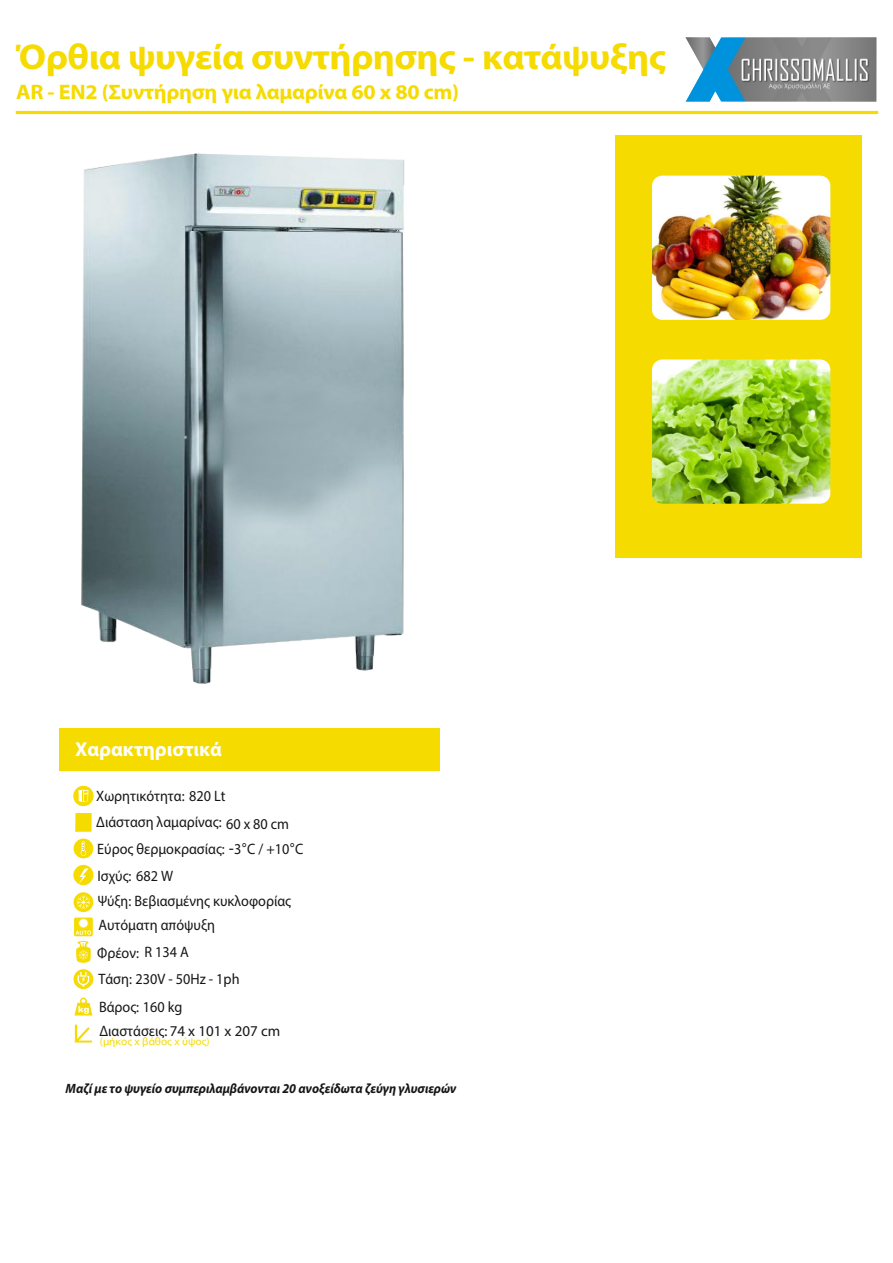
<style>
.page{position:relative;width:893px;height:1263px;background:#fff}
.page>*{position:absolute;margin:0;border:0;box-sizing:border-box;transform-origin:0 0}
.t1{font:700 36px "Myriad Pro";letter-spacing:-.015em;color:#f5db00;scale:1.05 1}
.t2{font:700 21px "Myriad Pro";letter-spacing:-.015em;color:#f5db00;scale:1.05 1}
.t3{font:700 20.1px "Myriad Pro";color:#fff}
.t4{font:15.15px "Myriad Pro";color:#151616;scale:.94 1}
.t5{font:15.15px "Myriad Pro";color:#151616;scale:.92 1}
.t6{font:15px "Myriad Pro";color:#151616}
.t7{font:italic 700 13.5px "Myriad Pro";color:#151616;scale:.94 1}
.t8{font:10.8px "Myriad Pro";color:#f5db00;scale:1.06 1}
.s1{font-family:"Gautami"}
.s2{font-size:15.15px}
</style>
<div class="page">
<hr style="left:16px;top:111px;width:862px;height:3px;background:#f5db00">
<div style="left:59px;top:728px;width:381px;height:43px;background:#f5db00"></div>
<img style="left:685px;top:37px;width:191px;height:65px">
<img style="left:81px;top:154px;width:323px;height:530px">
<svg style="left:74px;top:997px;width:18px;height:18px"></svg>
<svg style="left:75px;top:1024px;width:17px;height:18px"></svg>
<div style="left:73px;top:865px;width:21px;height:20px;background:#f5db00;border-radius:50%"></div>
<svg style="left:79px;top:868px;width:10px;height:16px"></svg>
<svg style="left:74px;top:969px;width:19px;height:20px"></svg>
<svg style="left:78px;top:972px;width:11px;height:14px"></svg>
<svg style="left:76px;top:941px;width:15px;height:22px"></svg>
<svg style="left:74px;top:892px;width:19px;height:20px"></svg>
<svg style="left:77px;top:895px;width:13px;height:14px"></svg>
<div style="left:74px;top:839px;width:19px;height:19px;background:#f5db00;border-radius:50%"></div>
<svg style="left:81px;top:841px;width:5px;height:15px"></svg>
<div style="left:74px;top:917px;width:19px;height:19px;background:#f5db00;border-radius:2px"></div>
<div style="left:79px;top:918px;width:9px;height:10px;background:#fff;border:1px solid #fbe116;border-radius:50%"></div>
<svg style="left:75px;top:930px;width:16px;height:5px"></svg>
<div style="left:73px;top:786px;width:21px;height:20px;background:#f5db00;border-radius:50%"></div>
<svg style="left:78px;top:790px;width:10px;height:12px"></svg>
<div style="left:75px;top:813px;width:17px;height:19px;background:#f5db00"></div>
<div style="left:615px;top:136px;width:247px;height:422px;background:#f5db00"></div>
<img style="left:650px;top:174px;width:182px;height:147px;border-radius:12px">
<div style="left:649px;top:172px;width:184px;height:151px;border:3px solid #f5db00;border-radius:12px"></div>
<img style="left:653px;top:360px;width:176px;height:143px">
<div style="left:649px;top:356px;width:184px;height:151px;border:3px solid #f5db00;border-radius:12px"></div>
<h1 class="t1" style="left:16px;top:42px;width:621px">Όρθια ψυγεία συντήρησης - κατάψυξης</h1>
<h2 class="t2" style="left:16px;top:83px;width:423px">AR - EN2 (Συντήρηση για λαμαρίνα 60 x 80 cm)</h2>
<h3 class="t3" style="left:75px;top:741px;width:148px">Χαρακτηριστικά</h3>
<p class="t4" style="left:96px;top:789px;width:139px">Χωρητικότητα: 820 Lt</p>
<p class="t4" style="left:96px;top:816px;width:207px">Διάσταση λαμαρίνας: 60 x 80 cm</p>
<p class="t4" style="left:97px;top:842px;width:221px">Εύρος θερμοκρασίας: <span class="s1">-</span>3<span class="s1">°</span>C / +10<span class="s1">°</span>C</p>
<p class="t4" style="left:97px;top:869px;width:82px">Ισχύς: 682 W</p>
<p class="t5" style="left:98px;top:894px;width:212px">Ψύξη: Βεβιασμένης κυκλοφορίας</p>
<p class="t4" style="left:98px;top:918px;width:126px">Αυτόματη απόψυξη</p>
<p class="t4" style="left:97px;top:946px;width:99px">Φρέον: R 134 A</p>
<p class="t4" style="left:98px;top:973px;width:152px">Τάση: 230V - 50Hz - 1ph</p>
<p class="t4" style="left:99px;top:1000px;width:90px">Βάρος: 160 kg</p>
<p class="t6" style="left:99px;top:1025px;width:182px"><span class="s2">Διαστάσεις:</span> 74 x 101 x 207 cm</p>
<p class="t8" style="left:100px;top:1036px;width:105px">(μήκος x βάθος x ύψος)</p>
<p class="t7" style="left:66px;top:1082px;width:417px">Μαζί με το ψυγείο συμπεριλαμβάνονται 20 ανοξείδωτα ζεύγη γλυσιερών</p>
</div>
